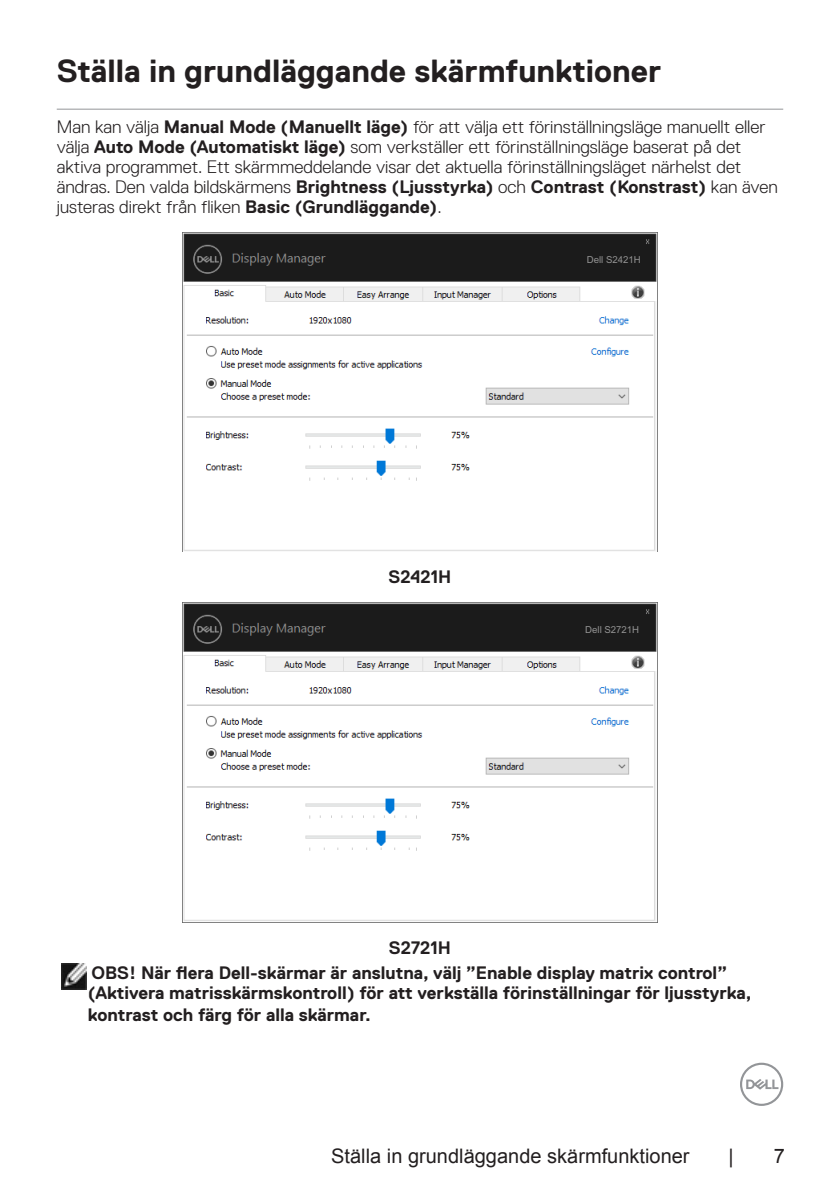
<style>
.page{position:relative;width:840px;height:1191px;background:#fff}
.page>*{position:absolute;margin:0;border:0;box-sizing:border-box;transform-origin:0 0}
.Head1{font:700 32px "Dell Replica";color:#231f20}
.t1{font:20px "Arial";color:#231f20}
.Paragraph{font:300 18px/20px "Dell Replica";color:#231f20}
.Note{font:700 18px/20.8px "Dell Replica";color:#231f20}
.Paragraph-2{font:700 18px "Dell Replica";color:#231f20}
.t2{font:9.6px "Arial";color:#939393}
.s1{font-weight:700}
</style>
<div class="page">
<svg style="left:740px;top:1062px;width:42px;height:44px"></svg>
<hr style="left:57px;top:109px;width:725px;height:1px;background:#939598">
<img style="left:182px;top:232px;width:475px;height:320px">
<div style="left:539px;top:253px;width:103px;height:11px;background:#1b1b1b"></div>
<img style="left:182px;top:602px;width:475px;height:320px">
<div style="left:539px;top:623px;width:103px;height:11px;background:#1b1b1b"></div>
<img style="left:61px;top:963px;width:26px;height:26px">
<p class="Head1" style="left:57px;top:53px;width:605px">Ställa in grundläggande skärmfunktioner</p>
<p class="Paragraph" style="left:57px;top:117px;width:722px">Man kan välja <span class="s1">Manual Mode (Manuellt läge)</span> för att välja ett förinställningsläge manuellt eller välja <span class="s1">Auto Mode (Automatiskt läge)</span> som verkställer ett förinställningsläge baserat på det aktiva programmet. Ett skärmmeddelande visar det aktuella förinställningsläget närhelst det ändras. Den valda bildskärmens <span class="s1">Brightness (Ljusstyrka)</span> och <span class="s1">Contrast (Konstrast)</span> kan även justeras direkt från fliken <span class="s1">Basic (Grundläggande)</span>.</p>
<p class="t2" style="left:586px;top:254px;width:55px">Dell S2421H</p>
<p class="Paragraph-2" style="left:388px;top:567px;width:64px">S2421H</p>
<p class="t2" style="left:585px;top:624px;width:55px">Dell S2721H</p>
<p class="Paragraph-2" style="left:388px;top:937px;width:64px">S2721H</p>
<p class="Note" style="left:88px;top:963px;width:664px">OBS! När flera Dell-skärmar är anslutna, välj ”Enable display matrix control” (Aktivera matrisskärmskontroll) för att verkställa förinställningar för ljusstyrka, kontrast och färg för alla skärmar.</p>
<p class="t1" style="left:331px;top:1142px;width:359px">Ställa in grundläggande skärmfunktioner</p>
<p class="t1" style="left:728px;top:1142px;width:7px">|</p>
<p class="t1" style="left:773px;top:1142px;width:13px">7</p>
</div>
